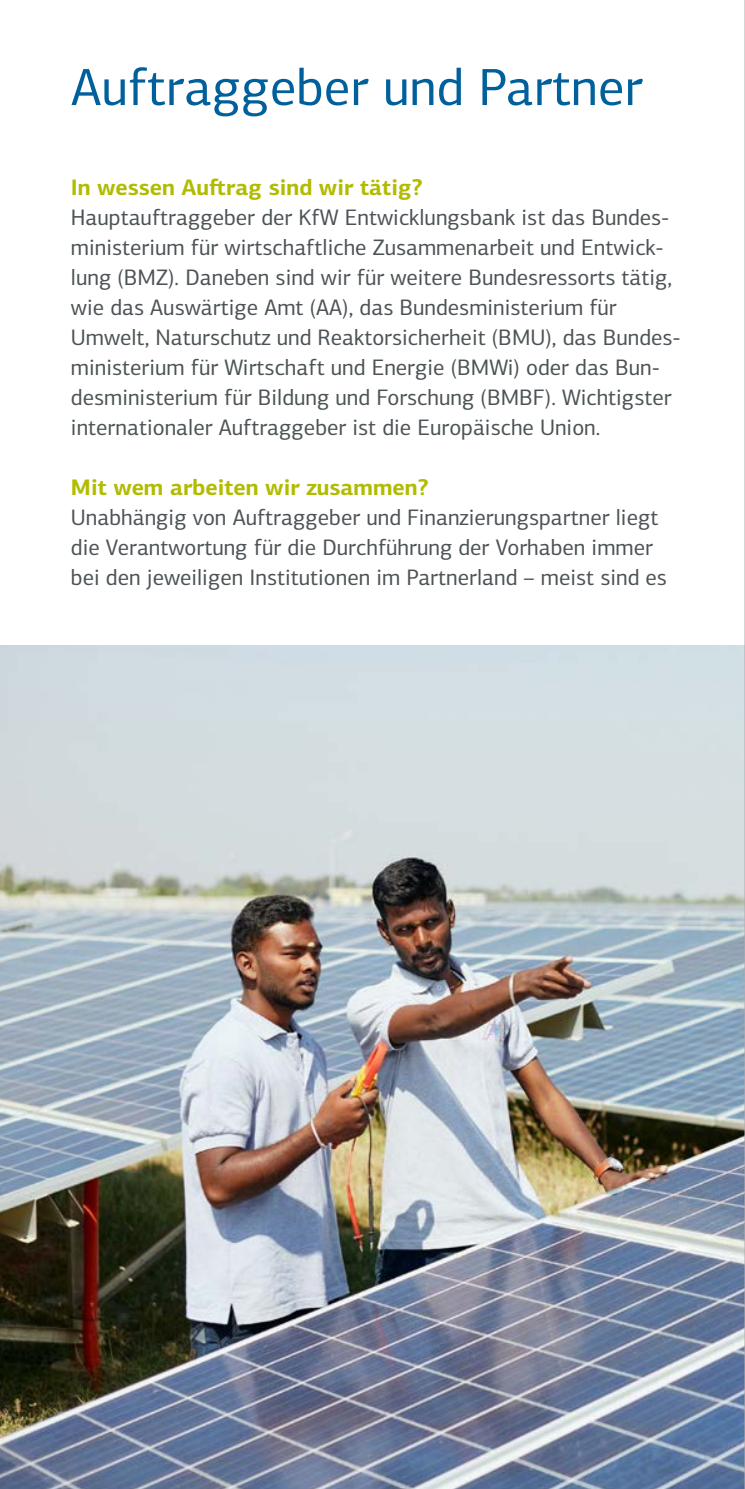
<style>
.page{position:relative;width:745px;height:1489px;background:#fff}
.page>*{position:absolute;margin:0;border:0;box-sizing:border-box;transform-origin:0 0}
.Headline_21_24_Regul{font:52.5px "KFW Centro Sans";color:#00609c}
.Fließtext_9_12_mAn4{font:22.5px/30px "KFW Centro Sans";color:#4c5356}
.Fließtext_ZwÜ_9_12_B{font:700 22.5px "KFW Centro Sans";color:#b1bc00}
</style>
<div class="page">
<img style="left:0;top:645px;width:744px;height:843px">
<hr style="left:744px;top:0;width:1px;height:1488px;background:#a8aeb1">
<h2 class="Headline_21_24_Regul" style="left:71px;top:50px;width:573px">Auftraggeber und Partner</h2>
<h3 class="Fließtext_ZwÜ_9_12_B" style="left:71px;top:173px;width:353px">In wessen Auftrag sind wir tätig?</h3>
<p class="Fließtext_9_12_mAn4" style="left:71px;top:202px;width:611px">Hauptauftraggeber der KfW Entwicklungsbank ist das Bundes&shy;ministerium für wirtschaftliche Zusammenarbeit und Entwick&shy;lung (BMZ). Daneben sind wir für weitere Bundesressorts tätig, wie das Auswärtige Amt (AA), das Bundesministerium für Umwelt, Naturschutz und Reaktorsicherheit (BMU), das Bundes&shy;ministerium für Wirtschaft und Energie (BMWi) oder das Bun&shy;desministerium für Bildung und Forschung (BMBF). Wichtigster internationaler Auftraggeber ist die Europäische Union.</p>
<h3 class="Fließtext_ZwÜ_9_12_B" style="left:71px;top:473px;width:359px">Mit wem arbeiten wir zusammen?</h3>
<p class="Fließtext_9_12_mAn4" style="left:71px;top:502px;width:597px">Unabhängig von Auftraggeber und Finanzierungspartner liegt die Verantwortung für die Durchführung der Vorhaben immer bei den jeweiligen Institutionen im Partnerland – meist sind es</p>
</div>
